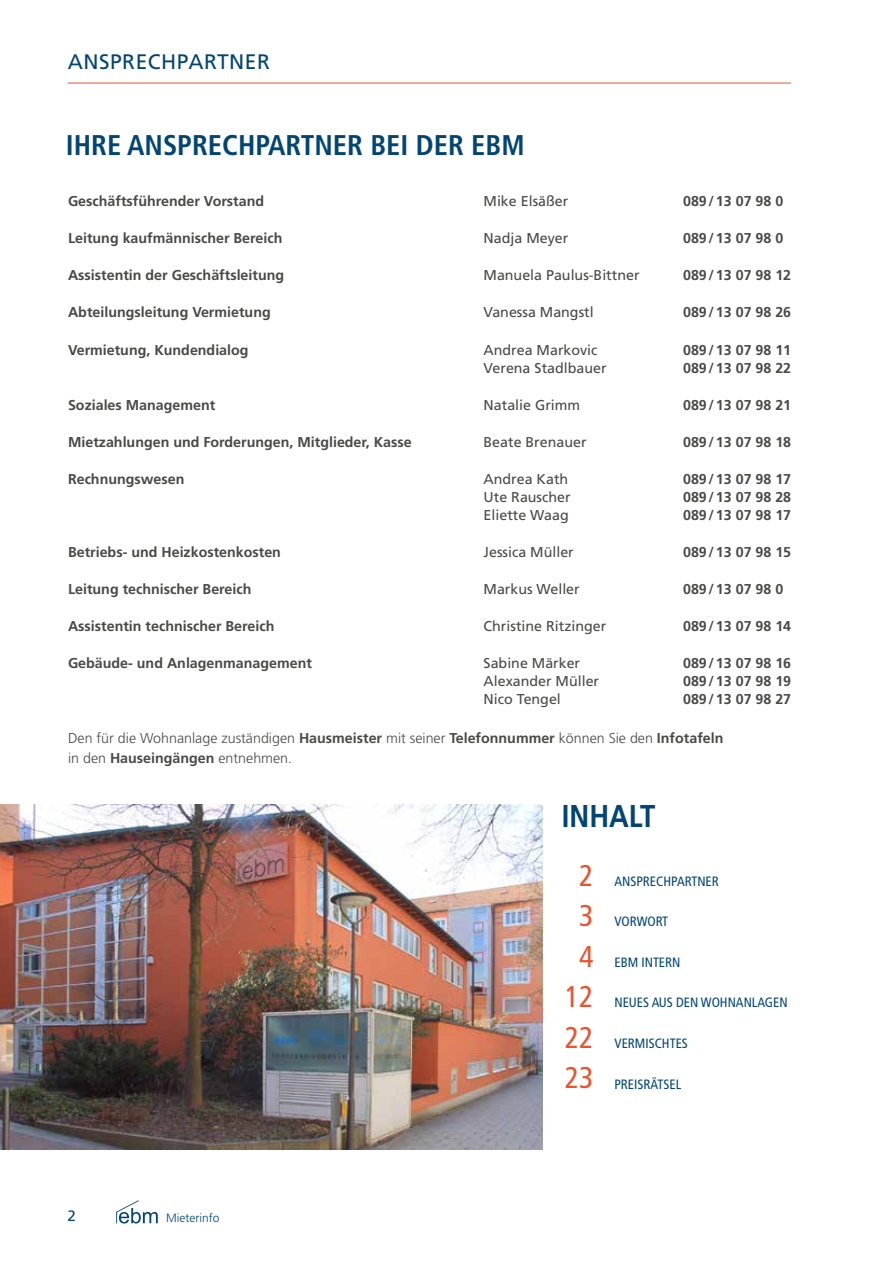
<style>
.page{position:relative;width:893px;height:1263px;background:#fff}
.page>*{position:absolute;margin:0;border:0;box-sizing:border-box;transform-origin:0 0}
.t1{font:700 31.5px "Frutiger LT Std";color:#004573;scale:.87 1}
.t2{font:condensed 30px/40.5px "Frutiger LT Std";color:#ea532e;text-align:center}
.t3{font:700 condensed 28.5px "Frutiger LT Std";color:#004573}
.t4{font:21px "Frutiger LT Std";letter-spacing:.015em;color:#004573}
.t5{font:15px "Frutiger LT Std";color:#004573}
.t6{font:700 14.25px "Frutiger LT Std";color:#494948}
.t7{font:14.25px "Frutiger LT Std";color:#494948}
.t8{font:300 14.25px/19.5px "Frutiger LT Std";color:#494948}
.t9{font:condensed 13.5px "Frutiger LT Std";color:#004573}
.t10{font:300 12px "Frutiger LT Std";color:#004573}
.s1{font-weight:700}
</style>
<div class="page">
<hr style="left:68px;top:83px;width:723px;height:1px;background:#ea532e">
<svg style="left:116px;top:1200px;width:42px;height:23px"></svg>
<img style="left:0;top:805px;width:543px;height:344px">
<h3 class="t4" style="left:68px;top:49px;width:15px">ans</h3>
<h3 class="t4" style="left:110px;top:49px;width:39px">prech</h3>
<h3 class="t4" style="left:177px;top:49px;width:54px">pa rtne</h3>
<h3 class="t4" style="left:257px;top:49px;width:14px">r</h3>
<h3 class="t3" style="left:66px;top:129px;width:460px">IHRE ANSPRECHPARTNER BEI DER EBM</h3>
<p class="t6" style="left:68px;top:193px;width:198px">Geschäftsführender Vorstand</p>
<p class="t7" style="left:484px;top:193px;width:86px">Mike Elsäßer</p>
<p class="t6" style="left:683px;top:193px;width:102px">089/13 07 98 0</p>
<p class="t6" style="left:68px;top:230px;width:216px">Leitung kaufmännischer Bereich</p>
<p class="t7" style="left:484px;top:230px;width:86px">Nadja Meyer</p>
<p class="t6" style="left:683px;top:230px;width:102px">089/13 07 98 0</p>
<p class="t6" style="left:68px;top:267px;width:218px">Assistentin der Geschäftsleitung</p>
<p class="t7" style="left:484px;top:267px;width:157px">Manuela Paulus-Bittner</p>
<p class="t6" style="left:683px;top:267px;width:110px">089/13 07 98 12</p>
<p class="t6" style="left:68px;top:304px;width:204px">Abteilungsleitung Vermietung</p>
<p class="t7" style="left:484px;top:304px;width:112px">Vanessa Mangstl</p>
<p class="t6" style="left:683px;top:304px;width:110px">089/13 07 98 26</p>
<p class="t6" style="left:68px;top:341px;width:182px">Vermietung, Kundendialog</p>
<p class="t7" style="left:484px;top:341px;width:116px">Andrea Markovic</p>
<p class="t6" style="left:683px;top:341px;width:110px">089/13 07 98 11</p>
<p class="t7" style="left:484px;top:359px;width:125px">Verena Stadlbauer</p>
<p class="t6" style="left:683px;top:359px;width:110px">089/13 07 98 22</p>
<p class="t6" style="left:68px;top:396px;width:149px">Soziales Management</p>
<p class="t7" style="left:484px;top:396px;width:98px">Natalie Grimm</p>
<p class="t6" style="left:683px;top:396px;width:110px">089/13 07 98 21</p>
<p class="t6" style="left:68px;top:433px;width:345px">Mietzahlungen und Forderungen, Mitglieder, Kasse</p>
<p class="t7" style="left:484px;top:433px;width:104px">Beate Brenauer</p>
<p class="t6" style="left:683px;top:433px;width:110px">089/13 07 98 18</p>
<p class="t6" style="left:68px;top:471px;width:118px">Rechnungswesen</p>
<p class="t7" style="left:484px;top:471px;width:86px">Andrea Kath</p>
<p class="t6" style="left:683px;top:471px;width:110px">089/13 07 98 17</p>
<p class="t7" style="left:484px;top:489px;width:89px">Ute Rauscher</p>
<p class="t6" style="left:683px;top:489px;width:110px">089/13 07 98 28</p>
<p class="t7" style="left:484px;top:507px;width:87px">Eliette Waag</p>
<p class="t6" style="left:683px;top:507px;width:110px">089/13 07 98 17</p>
<p class="t6" style="left:68px;top:544px;width:214px">Betriebs- und Heizkostenkosten</p>
<p class="t7" style="left:484px;top:544px;width:92px">Jessica Müller</p>
<p class="t6" style="left:683px;top:544px;width:110px">089/13 07 98 15</p>
<p class="t6" style="left:68px;top:581px;width:185px">Leitung technischer Bereich</p>
<p class="t7" style="left:484px;top:581px;width:98px">Markus Weller</p>
<p class="t6" style="left:683px;top:581px;width:102px">089/13 07 98 0</p>
<p class="t6" style="left:68px;top:618px;width:208px">Assistentin technischer Bereich</p>
<p class="t7" style="left:484px;top:618px;width:124px">Christine Ritzinger</p>
<p class="t6" style="left:683px;top:618px;width:110px">089/13 07 98 14</p>
<p class="t6" style="left:68px;top:655px;width:245px">Gebäude- und Anlagenmanagement</p>
<p class="t7" style="left:484px;top:655px;width:98px">Sabine Märker</p>
<p class="t6" style="left:683px;top:655px;width:110px">089/13 07 98 16</p>
<p class="t7" style="left:484px;top:673px;width:117px">Alexander Müller</p>
<p class="t6" style="left:683px;top:673px;width:110px">089/13 07 98 19</p>
<p class="t7" style="left:484px;top:691px;width:79px">Nico Tengel</p>
<p class="t6" style="left:683px;top:691px;width:110px">089/13 07 98 27</p>
<p class="t8" style="left:68px;top:729px;width:657px">Den für die Wohnanlage zuständigen <span class="s1">Hausmeister</span> mit seiner <span class="s1">Telefonnummer</span> können Sie den <span class="s1">Infotafeln </span>in den <span class="s1">Hauseingängen</span> entnehmen.</p>
<h1 class="t1" style="left:562px;top:798px;width:109px">INHALT</h1>
<p class="t5" style="left:67px;top:1207px;width:10px">2</p>
<p class="t10" style="left:166px;top:1210px;width:55px">Mieterinfo</p>
<h2 class="t2" style="left:565px;top:855px;width:30px">2<br>3<br>4<br>12<br>22<br>23</h2>
<p class="t9" style="left:614px;top:873px;width:106px">ANSPRECHPARTNER</p>
<p class="t9" style="left:614px;top:914px;width:55px">VORWORT</p>
<p class="t9" style="left:614px;top:954px;width:68px">EBM INTERN</p>
<p class="t9" style="left:614px;top:995px;width:175px">NEUES AUS DEN WOHNANLAGEN</p>
<p class="t9" style="left:614px;top:1035px;width:75px">VERMISCHTES</p>
<p class="t9" style="left:614px;top:1076px;width:68px">PREISRÄTSEL</p>
</div>
